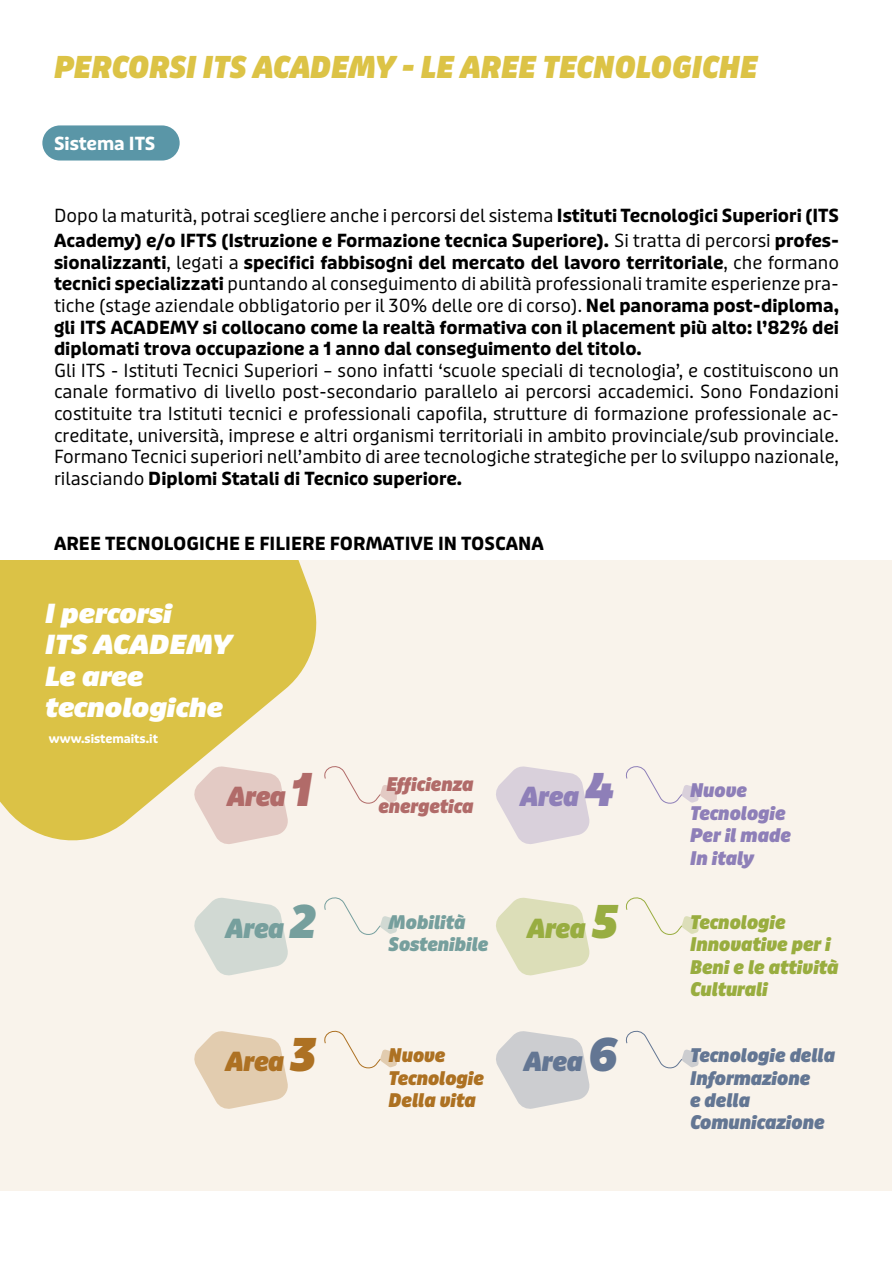
<style>
.page{position:relative;width:893px;height:1263px;background:#fff}
.page>*{position:absolute;margin:0;border:0;box-sizing:border-box;transform-origin:0 0}
.t1{font:italic 900 30px "Puffin Display";color:#dcc346}
.t2{font:italic 900 26.25px/31.5px "Puffin Display";color:#fff;scale:1.11 1}
.t3{font:italic 900 26.25px "Puffin Display";color:#b16b69}
.t4{font:italic 900 26.25px "Puffin Display";color:#769f9d}
.t5{font:italic 900 26.25px "Puffin Display";color:#ad7123}
.t6{font:italic 900 26.25px "Puffin Display";color:#8e7fb8}
.t7{font:italic 900 26.25px "Puffin Display";color:#98ad41}
.t8{font:italic 900 26.25px "Puffin Display";color:#637693}
.t9{font:italic 900 18.75px/22.5px "Puffin Display";color:#99ad3f}
.t10{font:italic 900 18.75px/22.5px "Puffin Display";color:#637693}
.t11{font:italic 900 18.75px/22.5px "Puffin Display";color:#8e7fb8}
.t12{font:italic 900 18.75px/22.5px "Puffin Display";color:#ad7122}
.t13{font:italic 900 18.75px/22.5px "Puffin Display";color:#b16b69;text-align:center}
.t14{font:italic 900 18.75px/22.5px "Puffin Display";color:#769f9d}
.t15{font:700 18px/21.6px "Puffin Display";color:#000}
.t16{font:18px/21.6px "Puffin Display";color:#000;text-align:justify}
.t17{font:700 18px "Puffin Display";color:#fff}
.t18{font:700 12px "Puffin Display";color:#fff}
.s1{font-weight:400}
.s2{font-weight:700}
.s3{font-size:45px}
</style>
<div class="page">
<div style="left:42px;top:125px;width:138px;height:36px;background:#5a96a7;border-radius:18px"></div>
<div style="left:0;top:560px;width:892px;height:631px;background:#f9f3eb"></div>
<svg style="left:0;top:560px;width:317px;height:281px;fill:#dbc246"></svg>
<svg style="left:194px;top:766px;width:94px;height:78px"></svg>
<svg style="left:324px;top:766px;width:73px;height:38px"></svg>
<svg style="left:194px;top:898px;width:94px;height:77px"></svg>
<svg style="left:324px;top:897px;width:73px;height:38px"></svg>
<svg style="left:194px;top:1031px;width:94px;height:78px"></svg>
<svg style="left:324px;top:1030px;width:73px;height:39px"></svg>
<svg style="left:496px;top:766px;width:93px;height:78px"></svg>
<svg style="left:625px;top:766px;width:73px;height:38px"></svg>
<svg style="left:496px;top:898px;width:93px;height:77px"></svg>
<svg style="left:625px;top:897px;width:73px;height:38px"></svg>
<svg style="left:496px;top:1031px;width:93px;height:78px"></svg>
<svg style="left:625px;top:1030px;width:73px;height:39px"></svg>
<h1 class="t1" style="left:54px;top:49px;width:705px">PERCORSI ITS ACADEMY - LE AREE TECNOLOGICHE</h1>
<p class="t17" style="left:54px;top:133px;width:103px">Sistema ITS</p>
<p class="t15" style="left:54px;top:203px;width:786px;line-height:25.2px"><span class="s1">Dopo la maturità, potrai scegliere anche i percorsi del sistema</span> Istituti Tecnologici Superiori (ITS<br>Academy) e/o IFTS (Istruzione e Formazione tecnica Superiore). <span class="s1">Si tratta di percorsi</span> profes-</p>
<p class="t15" style="left:54px;top:252px;width:786px;text-align:justify">sionalizzanti<span class="s1">, legati a</span> specifici fabbisogni del mercato del lavoro territoriale<span class="s1">, che formano </span>tecnici specializzati <span class="s1">puntando al conseguimento di abilità professionali tramite esperienze pra&shy;tiche (stage aziendale obbligatorio per il 30% delle ore di corso).</span> Nel panorama post-diploma, gli ITS ACADEMY si collocano come la realtà formativa con il placement più alto: l’82% dei diplomati trova occupazione a 1 anno dal conseguimento del titolo.</p>
<p class="t16" style="left:54px;top:360px;width:786px">Gli ITS - Istituti Tecnici Superiori – sono infatti ‘scuole speciali di tecnologia’, e costituiscono un canale formativo di livello post-secondario parallelo ai percorsi accademici. Sono Fondazioni costituite tra Istituti tecnici e professionali capofila, strutture di formazione professionale ac&shy;creditate, università, imprese e altri organismi territoriali in ambito provinciale/sub provinciale.<br>Formano Tecnici superiori nell’ambito di aree tecnologiche strategiche per lo sviluppo nazionale, rilasciando <span class="s2">Diplomi Statali di Tecnico superiore.</span></p>
<p class="t15" style="left:54px;top:533px;width:491px">AREE TECNOLOGICHE E FILIERE FORMATIVE IN TOSCANA</p>
<h2 class="t2" style="left:45px;top:598px;width:170px">I percorsi<br>ITS ACADEMY<br>Le aree tecnologiche</h2>
<p class="t18" style="left:49px;top:732px;width:111px">www.sistemaits.it</p>
<h2 class="t3" style="left:227px;top:781px;width:86px">Area <span class="s3">1</span></h2>
<p class="t13" style="left:378px;top:773px;width:96px">Efficienza energetica</p>
<h2 class="t4" style="left:226px;top:912px;width:92px">Area <span class="s3">2</span></h2>
<p class="t14" style="left:389px;top:911px;width:101px">Mobilità<br>Sostenibile</p>
<h2 class="t5" style="left:226px;top:1045px;width:92px">Area <span class="s3">3</span></h2>
<p class="t12" style="left:389px;top:1045px;width:97px">Nuove<br>Tecnologie<br>Della vita</p>
<h2 class="t6" style="left:521px;top:781px;width:94px">Area <span class="s3">4</span></h2>
<p class="t11" style="left:690px;top:780px;width:102px">Nuove<br>Tecnologie<br>Per il made<br>In italy</p>
<h2 class="t7" style="left:527px;top:912px;width:93px">Area <span class="s3">5</span></h2>
<p class="t9" style="left:690px;top:911px;width:150px">Tecnologie<br>Innovative per i<br>Beni e le attività<br>Culturali</p>
<h2 class="t8" style="left:524px;top:1045px;width:96px">Area <span class="s3">6</span></h2>
<p class="t10" style="left:690px;top:1045px;width:146px">Tecnologie della<br>Informazione<br>e della<br>Comunicazione</p>
</div>
